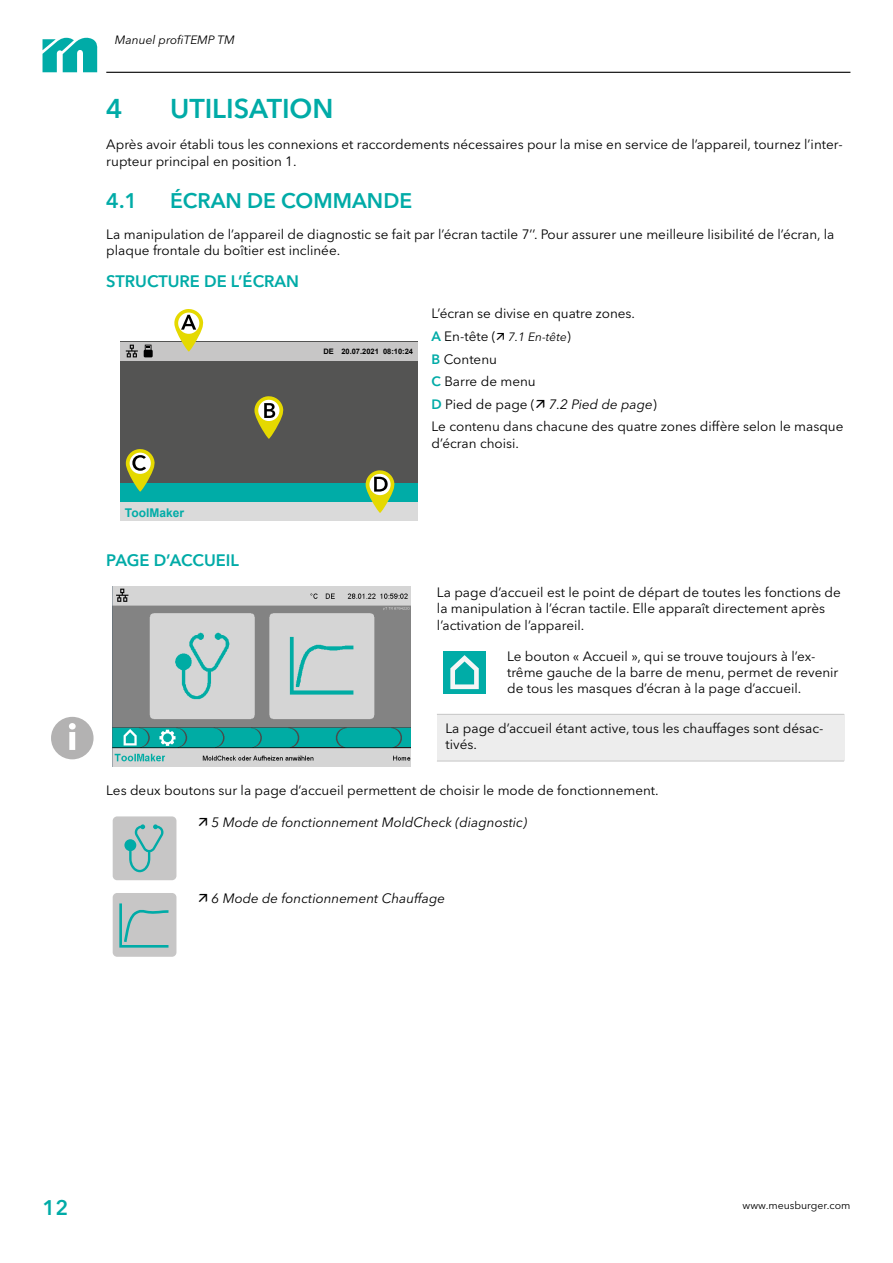
<style>
.page{position:relative;width:893px;height:1263px;background:#fff}
.page>*{position:absolute;margin:0;border:0;box-sizing:border-box;transform-origin:0 0}
.t1{font:600 27px "Avenir Next W1 G";color:#00aba7}
.t2{font:600 21px "Avenir Next W1 G";color:#00aba7}
.A_Trenner3{font:600 16.5px "Avenir Next W1 G";color:#00aba7}
.A_Lauftext{font:13.5px/16.2px "Avenir Next W1 G";color:#000}
.A_Lauftext-2{font:italic 13.5px "Avenir Next W1 G";color:#000}
.A_Hinweis_Standard{font:13.5px/16.2px "Avenir Next W1 G";color:#000}
.A_Lauftext_1wort_dem{font:italic 13.5px "Avenir Next W1 G";color:#000}
.A_Lauftext_1wort_dem-2{font:13.5px "Avenir Next W1 G";color:#000}
.A_Lauftext_1wort_dem-3{font:italic 12px "Avenir Next W1 G";color:#000}
.t3{font:700 12px "Arial";color:#00aca7}
.t4{font:10.5px "Avenir Next W1 G";color:#000}
.t5{font:700 7.5px "Arial";color:#000}
.s1{font-weight:600;font-style:normal;font-size:13.5px;color:#00aba7}
.s2{font-style:normal;font-size:13.5px}
.s3{font-weight:600;color:#00aba7}
.s4{font-weight:600;font-style:normal;color:#00aba7}
.s5{font-style:normal}
</style>
<div class="page">
<hr style="left:106px;top:72px;width:744px;height:1px;background:#000">
<svg style="left:43px;top:37px;width:55px;height:35px"></svg>
<div style="left:120px;top:342px;width:298px;height:178px;background:#545453"></div>
<div style="left:120px;top:502px;width:298px;height:18px;background:#dadada"></div>
<div style="left:120px;top:484px;width:298px;height:18px;background:#00aca7"></div>
<div style="left:120px;top:342px;width:298px;height:18px;background:#c7c6c6"></div>
<svg style="left:126px;top:345px;width:12px;height:12px"></svg>
<svg style="left:144px;top:345px;width:9px;height:12px"></svg>
<svg style="left:174px;top:309px;width:29px;height:43px"></svg>
<svg style="left:254px;top:396px;width:30px;height:43px"></svg>
<svg style="left:126px;top:449px;width:29px;height:43px"></svg>
<svg style="left:366px;top:470px;width:29px;height:43px"></svg>
<img style="left:113px;top:587px;width:297px;height:179px">
<div style="left:437px;top:714px;width:407px;height:47px;background:#ededed"></div>
<hr style="left:437px;top:761px;width:407px;height:1px;background:#c6c6c6">
<hr style="left:437px;top:714px;width:407px;height:1px;background:#c6c6c6">
<div style="left:443px;top:651px;width:43px;height:42px;background:#00aca7"></div>
<svg style="left:450px;top:655px;width:29px;height:34px"></svg>
<div style="left:113px;top:816px;width:63px;height:64px;background:#c7c6c6;border-radius:4px"></div>
<svg style="left:124px;top:824px;width:40px;height:48px"></svg>
<div style="left:113px;top:893px;width:63px;height:64px;background:#c7c6c6;border-radius:4px"></div>
<svg style="left:119px;top:903px;width:50px;height:45px"></svg>
<div style="left:51px;top:717px;width:43px;height:42px;background:#b3b2b2;border-radius:50%"></div>
<svg style="left:69px;top:723px;width:7px;height:27px"></svg>
<p class="A_Lauftext_1wort_dem-3" style="left:115px;top:32px;width:121px">Manuel profiTEMP TM</p>
<p class="t1" style="left:106px;top:92px;width:18px">4</p>
<p class="t1" style="left:170px;top:92px;width:165px">UTILISATION</p>
<p class="A_Lauftext" style="left:106px;top:136px;width:738px">Après avoir établi tous les connexions et raccordements nécessaires pour la mise en service de l’appareil, tournez l’inter&shy;rupteur principal en position 1.</p>
<p class="t2" style="left:106px;top:188px;width:33px">4.1</p>
<p class="t2" style="left:170px;top:188px;width:244px">ÉCRAN DE COMMANDE</p>
<p class="A_Lauftext" style="left:106px;top:226px;width:729px">La manipulation de l’appareil de diagnostic se fait par l’écran tactile 7’’. Pour assurer une meilleure lisibilité de l’écran, la plaque frontale du boîtier est inclinée.</p>
<p class="A_Trenner3" style="left:106px;top:271px;width:194px">STRUCTURE DE L’ÉCRAN</p>
<p class="t3" style="left:125px;top:504px;width:61px">ToolMaker</p>
<p class="A_Trenner3" style="left:106px;top:550px;width:134px">PAGE D’ACCUEIL</p>
<p class="t5" style="left:323px;top:346px;width:91px">DE 20.07.2021 08:10:24</p>
<p class="A_Lauftext" style="left:432px;top:306px;width:205px">L’écran se divise en quatre zones.</p>
<p class="A_Lauftext_1wort_dem-3" style="left:432px;top:330px;width:141px"><span class="s1">A</span> <span class="s2">En-tête (</span> 7.1 En-tête<span class="s2">)</span></p>
<p class="A_Lauftext_1wort_dem-2" style="left:432px;top:351px;width:67px"><span class="s3">B</span> Contenu</p>
<p class="A_Lauftext_1wort_dem-2" style="left:432px;top:373px;width:106px"><span class="s3">C</span> Barre de menu</p>
<p class="A_Lauftext_1wort_dem" style="left:432px;top:396px;width:227px"><span class="s4">D</span> <span class="s5">Pied de page (</span> 7.2 Pied de page<span class="s5">)</span></p>
<p class="A_Lauftext" style="left:432px;top:419px;width:413px">Le contenu dans chacune des quatre zones diffère selon le masque d’écran choisi.</p>
<p class="A_Lauftext" style="left:437px;top:584px;width:405px">La page d’accueil est le point de départ de toutes les fonctions de la manipulation à l’écran tactile. Elle apparaît directement après l’activation de l’appareil.</p>
<p class="A_Lauftext" style="left:507px;top:648px;width:333px">Le bouton « Accueil », qui se trouve toujours à l’ex&shy;trême gauche de la barre de menu, permet de revenir de tous les masques d’écran à la page d’accueil.</p>
<p class="A_Hinweis_Standard" style="left:445px;top:720px;width:379px">La page d’accueil étant active, tous les chauffages sont désac&shy;tivés.</p>
<p class="A_Lauftext" style="left:106px;top:782px;width:554px">Les deux boutons sur la page d’accueil permettent de choisir le mode de fonctionnement.</p>
<p class="A_Lauftext-2" style="left:212px;top:814px;width:317px">5 Mode de fonctionnement MoldCheck (diagnostic)</p>
<p class="A_Lauftext-2" style="left:212px;top:891px;width:235px">6 Mode de fonctionnement Chauffage</p>
<h2 class="t2" style="left:43px;top:1195px;width:27px">12</h2>
<p class="t4" style="left:743px;top:1199px;width:109px">www.meusburger.com</p>
</div>
